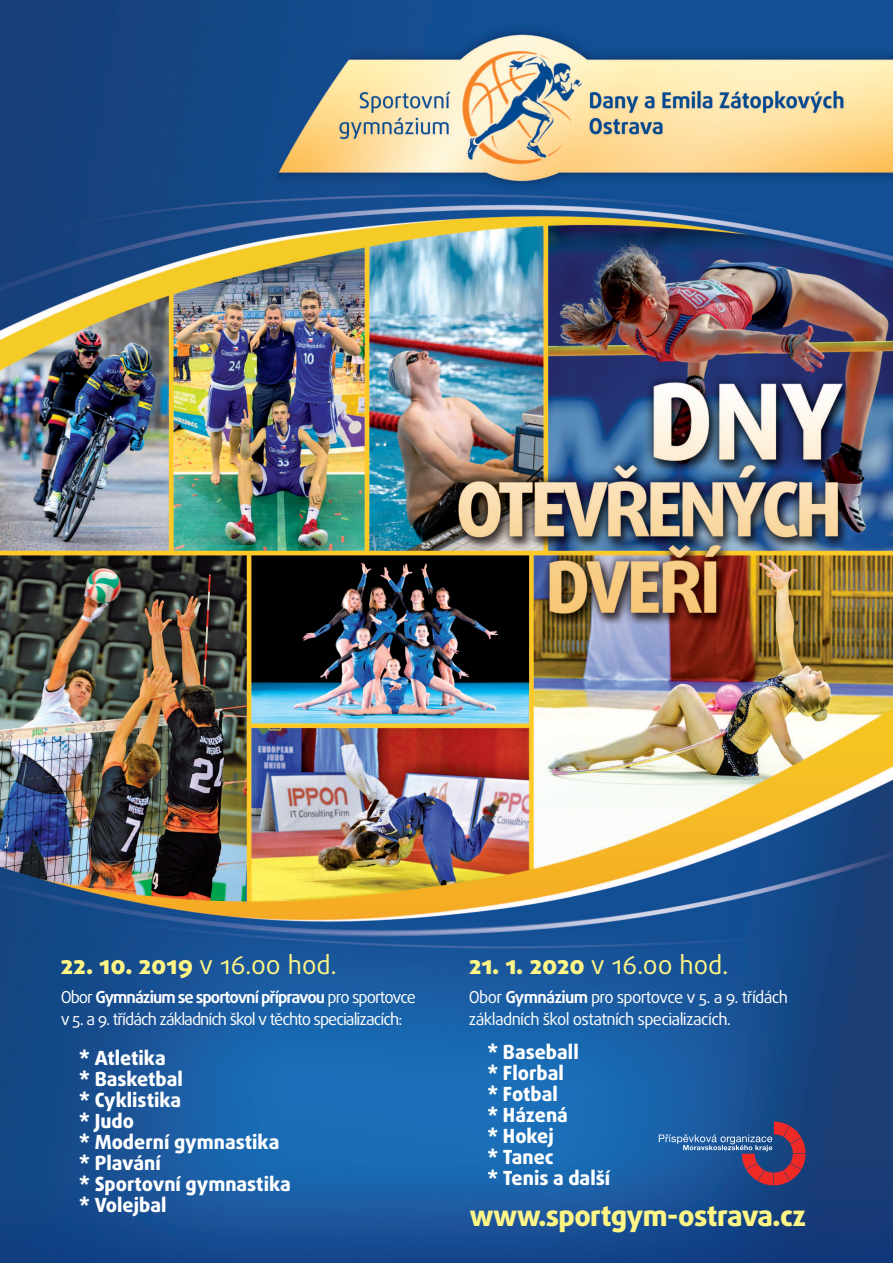
<style>
.page{position:relative;width:893px;height:1263px;background:#fff}
.page>*{position:absolute;margin:0;border:0;box-sizing:border-box;transform-origin:0 0}
.t1{font:800 28.5px "Daxline Pro";letter-spacing:-.02em;color:#fff685}
.t2{font:800 25.5px "Daxline Pro";color:#fff685}
.t3{font:25.5px "Daxline Pro";color:#fff685}
.t4{font:800 19.5px "Daxline Pro";color:#fff}
.t5{font:16.5px/22.5px "Daxline Pro";letter-spacing:-.045em;color:#fff}
.s1{font-weight:400}
.s2{font-weight:800}
.s3{font-weight:700}
</style>
<div class="page">
<img style="left:0;top:0;width:893px;height:1263px">
<svg style="left:659px;top:1121px;width:147px;height:64px;background:#455388"></svg>
<p class="t2" style="left:61px;top:947px;width:278px">22. 10. 2019 <span class="s1">v 16.00 hod.</span></p>
<p class="t3" style="left:469px;top:947px;width:261px"><span class="s2">21. 1. 2020</span> v 16.00 hod.</p>
<p class="t5" style="left:61px;top:987px;width:357px">Obor <span class="s3">Gymnázium se sportovní přípravou</span> pro sportovce v 5. a 9. třídách základních škol v těchto specializacích:</p>
<p class="t4" style="left:79px;top:1045px;width:88px">* Atletika</p>
<p class="t4" style="left:79px;top:1066px;width:105px">* Basketbal</p>
<p class="t4" style="left:79px;top:1087px;width:104px">* Cyklistika</p>
<p class="t4" style="left:79px;top:1108px;width:57px">* Judo</p>
<p class="t4" style="left:79px;top:1129px;width:202px">* Moderní gymnastika</p>
<p class="t4" style="left:79px;top:1150px;width:83px">* Plavání</p>
<p class="t4" style="left:79px;top:1171px;width:213px">* Sportovní gymnastika</p>
<p class="t4" style="left:79px;top:1192px;width:89px">* Volejbal</p>
<p class="t1" style="left:469px;top:1196px;width:338px">www.sportgym-ostrava.cz</p>
<p class="t5" style="left:469px;top:987px;width:321px">Obor <span class="s3">Gymnázium</span> pro sportovce v 5. a 9. třídách základních škol ostatních specializacích.</p>
<p class="t4" style="left:487px;top:1038px;width:93px">* Baseball</p>
<p class="t4" style="left:487px;top:1059px;width:78px">* Florbal</p>
<p class="t4" style="left:487px;top:1080px;width:72px">* Fotbal</p>
<p class="t4" style="left:487px;top:1101px;width:82px">* Házená</p>
<p class="t4" style="left:487px;top:1122px;width:68px">* Hokej</p>
<p class="t4" style="left:487px;top:1143px;width:68px">* Tanec</p>
<p class="t4" style="left:487px;top:1164px;width:125px">* Tenis a další</p>
</div>
